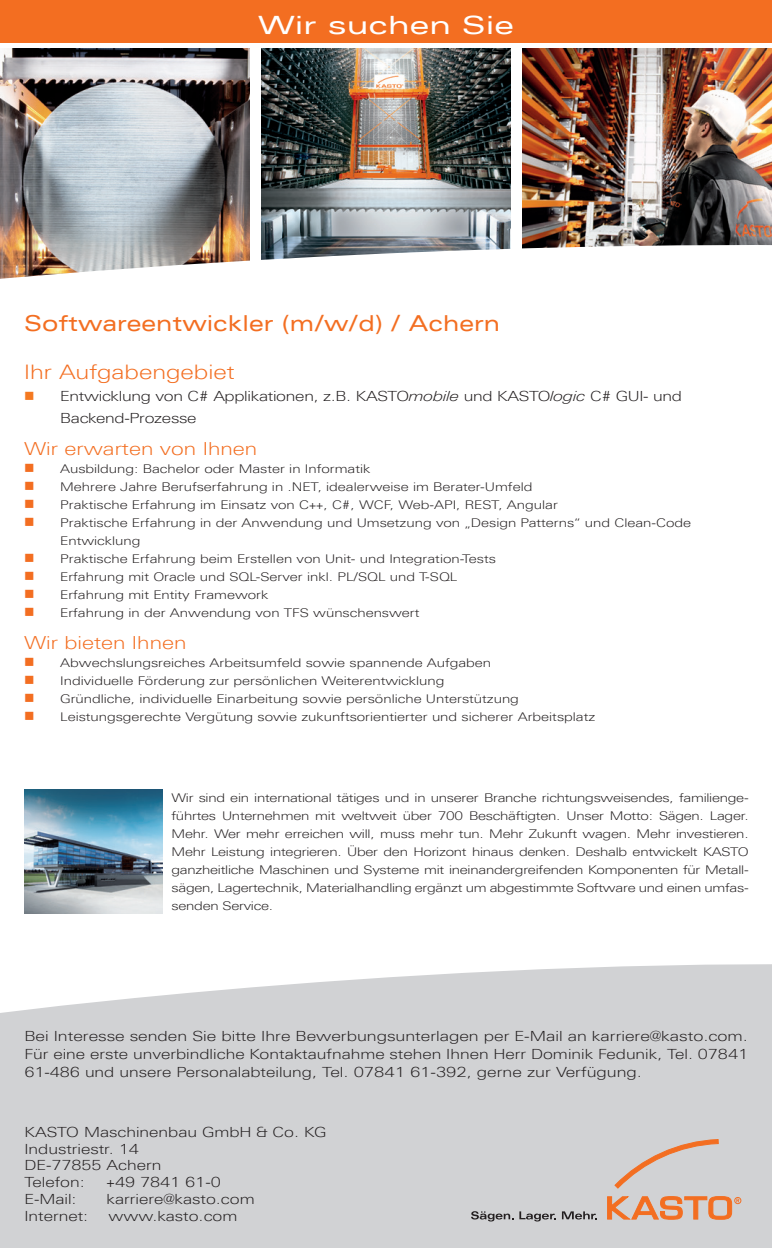
<style>
.page{position:relative;width:772px;height:1248px;background:#fff}
.page>*{position:absolute;margin:0;border:0;box-sizing:border-box;transform-origin:0 0}
.t1{font:expanded 25.2px "Univers";color:#fff;scale:1.16 1}
.t2{font:expanded 22px "Univers";color:#f36e21}
.t3{font:300 20px "Linotype Univers 340 Ex";color:#f36e21}
.t4{font:300 18px "Linotype Univers 340 Ex";color:#f36e21}
.t5{font:300 14px/16.8px "Linotype Univers 340 Ex";color:#231f20}
.t6{font:300 14px/22px "Linotype Univers 340 Ex";letter-spacing:-.02em;color:#231f20}
.t7{font:300 12px/18px "Linotype Univers 340 Ex";color:#231f20}
.s1{color:#f47921}
.s2{font-family:"Linotype Univers 341 Ex Lt It";font-weight:400}
.s3{color:#f36e21}
</style>
<div class="page">
<div style="left:0;top:964px;width:771px;height:283px;background:#d1d2d4"></div>
<img style="left:0;top:49px;width:249px;height:193px">
<svg style="left:614px;top:1139px;width:104px;height:49px;background:#d4c6bf"></svg>
<svg style="left:607px;top:1195px;width:133px;height:24px;background:#dfa787"></svg>
<svg style="left:470px;top:1210px;width:43px;height:11px"></svg>
<svg style="left:519px;top:1211px;width:36px;height:10px"></svg>
<svg style="left:561px;top:1211px;width:35px;height:8px"></svg>
<img style="left:261px;top:49px;width:249px;height:193px">
<img style="left:522px;top:49px;width:249px;height:193px">
<img style="left:0;top:242px;width:771px;height:37px">
<img style="left:25px;top:789px;width:137px;height:124px">
<div style="left:0;top:1px;width:771px;height:42px;background:#f36e21"></div>
<h1 class="t1" style="left:258px;top:10px;width:222px">Wir suchen Sie</h1>
<h2 class="t2" style="left:24px;top:310px;width:477px">Softwareentwickler (m/w/d) / Achern</h2>
<h3 class="t3" style="left:24px;top:360px;width:212px">Ihr Aufgabengebiet</h3>
<p class="t6" style="left:60px;top:385px;width:622px;text-indent:-36px"><span class="s1">■</span> Entwicklung von C# Applikationen, z.B. KASTO<span class="s2">mobile</span> und KASTO<span class="s2">logic</span> C# GUI- und<br>Backend-Prozesse</p>
<h3 class="t4" style="left:24px;top:438px;width:234px">Wir erwarten von Ihnen</h3>
<p class="t7" style="left:24px;top:460px;width:347px"><span class="s3">■</span> Ausbildung: Bachelor oder Master in Informatik</p>
<p class="t7" style="left:24px;top:478px;width:509px"><span class="s3">■</span> Mehrere Jahre Berufserfahrung in .NET, idealerweise im Berater-Umfeld</p>
<p class="t7" style="left:24px;top:496px;width:534px"><span class="s3">■</span> Praktische Erfahrung im Einsatz von C++, C#, WCF, Web-API, REST, Angular</p>
<p class="t7" style="left:60px;top:514px;width:632px;text-indent:-36px"><span class="s3">■</span> Praktische Erfahrung in der Anwendung und Umsetzung von „Design Patterns“ und Clean-Code<br>Entwicklung</p>
<p class="t7" style="left:24px;top:550px;width:473px"><span class="s3">■</span> Praktische Erfahrung beim Erstellen von Unit- und Integration-Tests</p>
<p class="t7" style="left:24px;top:568px;width:434px"><span class="s3">■</span> Erfahrung mit Oracle und SQL-Server inkl. PL/SQL und T-SQL</p>
<p class="t7" style="left:24px;top:586px;width:245px"><span class="s3">■</span> Erfahrung mit Entity Framework</p>
<p class="t7" style="left:24px;top:604px;width:396px"><span class="s3">■</span> Erfahrung in der Anwendung von TFS wünschenswert</p>
<h3 class="t4" style="left:24px;top:632px;width:164px">Wir bieten Ihnen</h3>
<p class="t7" style="left:24px;top:654px;width:468px"><span class="s3">■</span> Abwechslungsreiches Arbeitsumfeld sowie spannende Aufgaben</p>
<p class="t7" style="left:24px;top:672px;width:421px"><span class="s3">■</span> Individuelle Förderung zur persönlichen Weiterentwicklung</p>
<p class="t7" style="left:24px;top:690px;width:496px"><span class="s3">■</span> Gründliche, individuelle Einarbeitung sowie persönliche Unterstützung</p>
<p class="t7" style="left:24px;top:708px;width:572px"><span class="s3">■</span> Leistungsgerechte Vergütung sowie zukunftsorientierter und sicherer Arbeitsplatz</p>
<p class="t7" style="left:171px;top:788px;width:578px;text-align:justify">Wir sind ein international tätiges und in unserer Branche richtungsweisendes, familienge&shy;führtes Unternehmen mit weltweit über 700 Beschäftigten. Unser Motto: Sägen. Lager.<br>Mehr. Wer mehr erreichen will, muss mehr tun. Mehr Zukunft wagen. Mehr investieren.<br>Mehr Leistung integrieren. Über den Horizont hinaus denken. Deshalb entwickelt KASTO ganzheitliche Maschinen und Systeme mit ineinandergreifenden Komponenten für Metall&shy;sägen, Lagertechnik, Materialhandling ergänzt um abgestimmte Software und einen umfas&shy;senden Service.</p>
<p class="t5" style="left:24px;top:1027px;width:724px;line-height:18px;text-align:justify">Bei Interesse senden Sie bitte Ihre Bewerbungsunterlagen per E-Mail an karriere@kasto.com.<br>Für eine erste unverbindliche Kontaktaufnahme stehen Ihnen Herr Dominik Fedunik, Tel. 07841<br>61-486 und unsere Personalabteilung, Tel. 07841 61-392, gerne zur Verfügung.</p>
<p class="t5" style="left:24px;top:1123px;width:303px">KASTO Maschinenbau GmbH &amp; Co. KG<br>Industriestr. 14<br>DE-77855 Achern<br>Telefon:</p>
<p class="t5" style="left:107px;top:1173px;width:116px">+49 7841 61-0</p>
<p class="t5" style="left:24px;top:1190px;width:54px">E-Mail:</p>
<p class="t5" style="left:107px;top:1190px;width:149px">karriere@kasto.com</p>
<p class="t5" style="left:24px;top:1207px;width:65px">Internet:</p>
<p class="t5" style="left:108px;top:1207px;width:130px">www.kasto.com</p>
</div>
